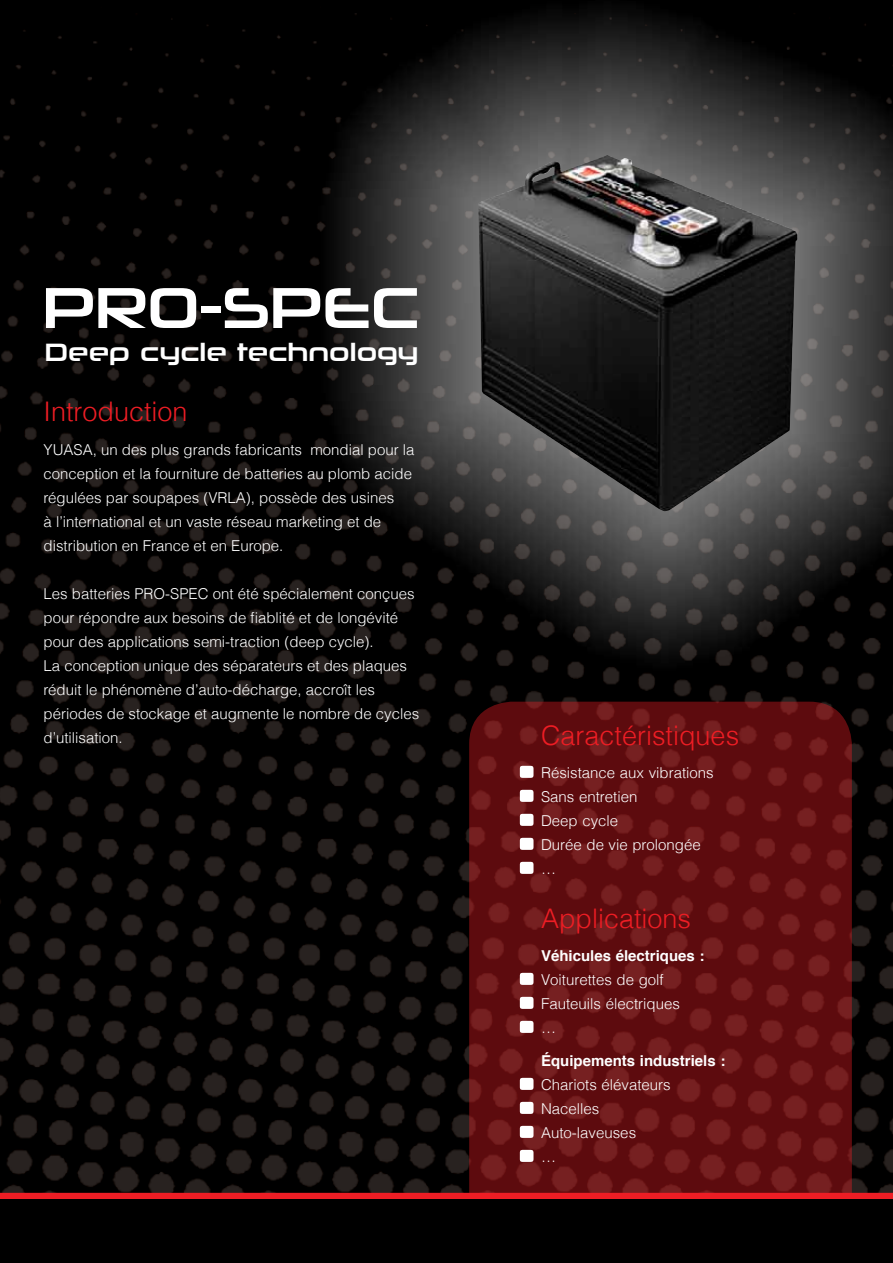
<style>
.page{position:relative;width:893px;height:1263px;background:#fff}
.page>*{position:absolute;margin:0;border:0;box-sizing:border-box;transform-origin:0 0}
.t1{font:58.5px "Neuropolitical Rg";color:#fff}
.t2{font:300 27px "Helvetica";color:#ed1d24}
.t3{font:25.35px "Neuropolitical Rg";color:#fff}
.t4{font:300 15px/24px "Helvetica";color:#fff}
.t5{font:700 15px "Helvetica";color:#fff}
</style>
<div class="page">
<img style="left:0;top:0;width:893px;height:1193px">
<svg style="left:469px;top:702px;width:383px;height:491px;background:#631013"></svg>
<div style="left:0;top:1193px;width:893px;height:6px;background:#ed1d24"></div>
<div style="left:0;top:1199px;width:893px;height:64px;background:#000"></div>
<div style="left:317px;top:0;width:576px;height:672px;background:#fff;opacity:.9"></div>
<img style="left:478px;top:155px;width:319px;height:356px">
<div style="left:520px;top:766px;width:13px;height:12px;background:#fff;border-radius:3px"></div>
<div style="left:520px;top:790px;width:13px;height:12px;background:#fff;border-radius:3px"></div>
<div style="left:520px;top:814px;width:13px;height:12px;background:#fff;border-radius:3px"></div>
<div style="left:520px;top:838px;width:13px;height:12px;background:#fff;border-radius:3px"></div>
<div style="left:520px;top:862px;width:13px;height:12px;background:#fff;border-radius:3px"></div>
<div style="left:520px;top:973px;width:13px;height:12px;background:#fff;border-radius:3px"></div>
<div style="left:520px;top:997px;width:13px;height:12px;background:#fff;border-radius:3px"></div>
<div style="left:520px;top:1021px;width:13px;height:12px;background:#fff;border-radius:3px"></div>
<div style="left:520px;top:1078px;width:13px;height:12px;background:#fff;border-radius:3px"></div>
<div style="left:520px;top:1102px;width:13px;height:12px;background:#fff;border-radius:3px"></div>
<div style="left:520px;top:1126px;width:13px;height:12px;background:#fff;border-radius:3px"></div>
<div style="left:520px;top:1150px;width:13px;height:12px;background:#fff;border-radius:3px"></div>
<h1 class="t1" style="left:43px;top:271px;width:378px">PRO-SPEC</h1>
<h3 class="t3" style="left:45px;top:336px;width:375px">Deep cycle technology</h3>
<h2 class="t2" style="left:44px;top:394px;width:146px">Introduction</h2>
<p class="t4" style="left:44px;top:438px;width:372px">YUASA, un des plus grands fabricants mondial pour la conception et la fourniture de batteries au plomb acide régulées par soupapes (VRLA), possède des usines<br>à l’international et un vaste réseau marketing et de distribution en France et en Europe.</p>
<p class="t4" style="left:44px;top:582px;width:377px">Les batteries PRO-SPEC ont été spécialement conçues pour répondre aux besoins de fiablité et de longévité pour des applications semi-traction (deep cycle).<br>La conception unique des séparateurs et des plaques réduit le phénomène d’auto-décharge, accroît les périodes de stockage et augmente le nombre de cycles d’utilisation.</p>
<h2 class="t2" style="left:541px;top:718px;width:200px">Caractéristiques</h2>
<p class="t4" style="left:541px;top:760px;width:174px">Résistance aux vibrations<br>Sans entretien<br>Deep cycle<br>Durée de vie prolongée …</p>
<h2 class="t2" style="left:541px;top:901px;width:152px">Applications</h2>
<p class="t5" style="left:541px;top:943px;width:165px">Véhicules électriques :</p>
<p class="t4" style="left:541px;top:967px;width:140px">Voiturettes de golf<br>Fauteuils électriques …</p>
<p class="t5" style="left:541px;top:1048px;width:186px">Équipements industriels :</p>
<p class="t4" style="left:541px;top:1072px;width:131px">Chariots élévateurs<br>Nacelles<br>Auto-laveuses<br>…</p>
</div>
